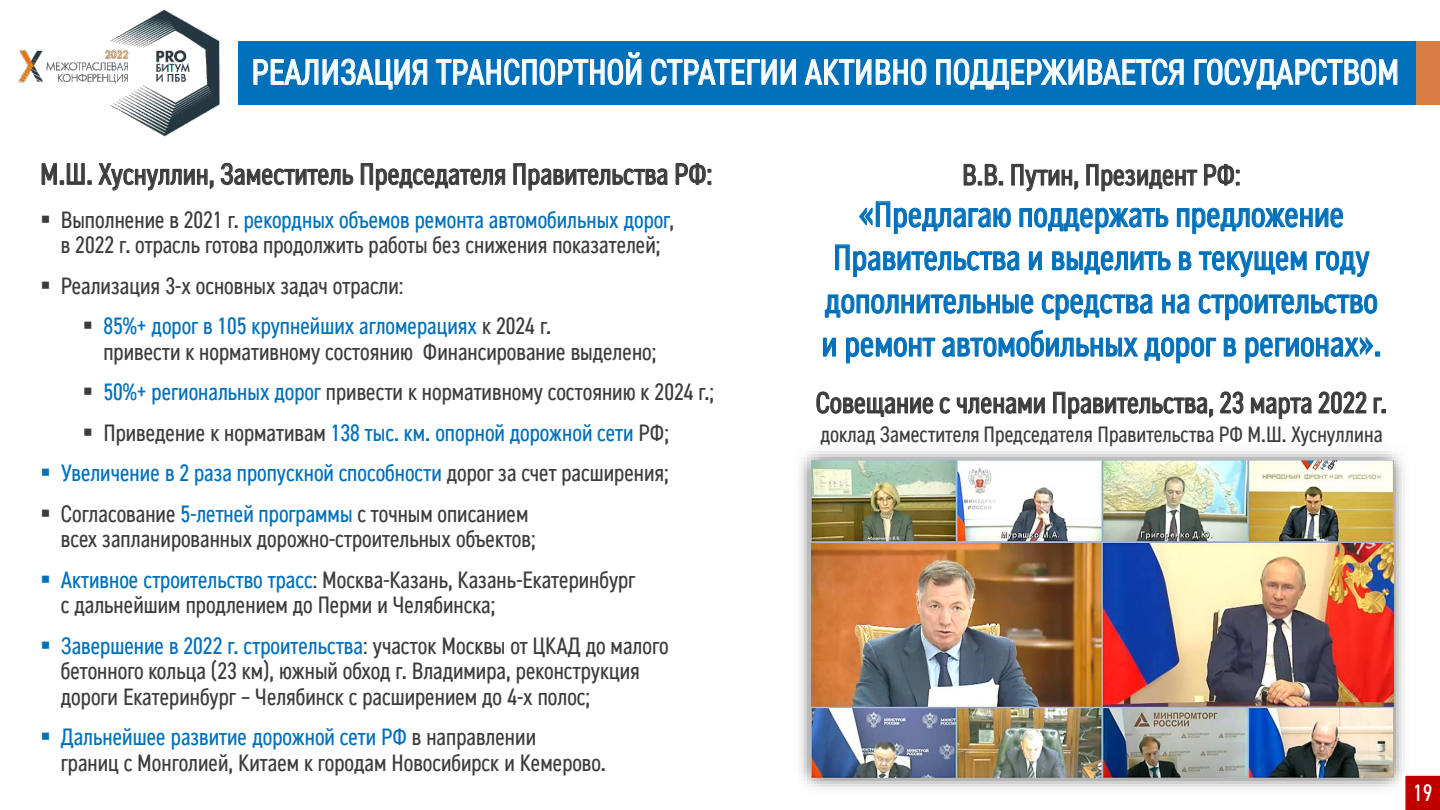
<style>
.page{position:relative;width:1440px;height:810px;background:#fff}
.page>*{position:absolute;margin:0;border:0;box-sizing:border-box;transform-origin:0 0}
.t1{font:36px/43.2px "GPN DIN Condensed";color:#0070ba;text-align:center}
.t2{font:36px "GPN DIN Condensed";color:#fff}
.t3{font:30.15px "GPN DIN Condensed";color:#3c3c3c}
.t4{font:30px "GPN DIN Condensed";color:#3c3c3c}
.t5{font:24px/25.5px "GPN DIN Condensed";color:#3c3c3c}
.t6{font:24px "GPN DIN Condensed";color:#0070ba}
.t7{font:24px "GPN DIN Condensed";color:#fff}
.t8{font:22.5px "GPN DIN Condensed";color:#3c3c3c}
.s1{color:#0070ba}
.s2{color:#3c3c3c}
</style>
<div class="page">
<div style="left:238px;top:41px;width:1187px;height:63px;background:#0070ba"></div>
<img style="left:18px;top:9px;width:202px;height:128px">
<div style="left:1416px;top:41px;width:24px;height:63px;background:#d87e44"></div>
<img style="left:798px;top:451px;width:607px;height:339px">
<img style="left:811px;top:461px;width:583px;height:317px">
<svg style="left:1402px;top:772px;width:38px;height:38px"></svg>
<p class="t2" style="left:251px;top:48px;width:1149px">РЕАЛИЗАЦИЯ ТРАНСПОРТНОЙ СТРАТЕГИИ АКТИВНО ПОДДЕРЖИВАЕТСЯ ГОСУДАРСТВОМ</p>
<p class="t4" style="left:40px;top:154px;width:674px">М.Ш. Хуснуллин, Заместитель Председателя Правительства РФ:</p>
<p class="t5" style="left:40px;top:206px;width:636px;text-align:center">▪ Выполнение в 2021 г. <span class="s1">рекордных объемов ремонта автомобильных дорог</span>, в 2022 г. отрасль готова продолжить работы без снижения показателей;</p>
<p class="t5" style="left:40px;top:272px;width:365px">▪ Реализация 3-х основных задач отрасли:</p>
<p class="t5" style="left:103px;top:312px;width:555px;text-indent:-21px">▪ <span class="s1">85%+ дорог в 105 крупнейших агломерациях</span> к 2024 г.<br>привести к нормативному состоянию Финансирование выделено;</p>
<p class="t5" style="left:83px;top:378px;width:633px">▪ <span class="s1">50%+ региональных дорог</span> привести к нормативному состоянию к 2024 г.;</p>
<p class="t6" style="left:83px;top:416px;width:588px"><span class="s2">▪ Приведение к нормативам</span> 138 тыс. км. опорной дорожной сети <span class="s2">РФ;</span></p>
<p class="t6" style="left:40px;top:457px;width:630px">▪ Увеличение в 2 раза пропускной способности <span class="s2">дорог за счет расширения;</span></p>
<p class="t5" style="left:61px;top:500px;width:476px;text-indent:-21px">▪ Согласование <span class="s1">5-летней программы</span> с точным описанием всех запланированных дорожно-строительных объектов;</p>
<p class="t5" style="left:61px;top:566px;width:576px;text-indent:-21px"><span class="s1">▪ Активное строительство трасс</span>: Москва-Казань, Казань-Екатеринбург с дальнейшим продлением до Перми и Челябинска;</p>
<p class="t5" style="left:61px;top:632px;width:609px;text-indent:-21px"><span class="s1">▪ Завершение в 2022 г. строительства</span>: участок Москвы от ЦКАД до малого бетонного кольца (23 км), южный обход г. Владимира, реконструкция дороги Екатеринбург – Челябинск с расширением до 4-х полос;</p>
<p class="t5" style="left:61px;top:723px;width:547px;text-indent:-21px"><span class="s1">▪ Дальнейшее развитие дорожной сети РФ</span> в направлении<br>границ с Монголией, Китаем к городам Новосибирск и Кемерово.</p>
<p class="t4" style="left:962px;top:155px;width:280px">В.В. Путин, Президент РФ:</p>
<p class="t1" style="left:822px;top:191px;width:561px">«Предлагаю поддержать предложение Правительства и выделить в текущем году дополнительные средства на строительство и ремонт автомобильных дорог в регионах».</p>
<p class="t3" style="left:816px;top:382px;width:573px">Совещание с членами Правительства, 23 марта 2022 г.</p>
<p class="t8" style="left:820px;top:420px;width:564px">доклад Заместителя Председателя Правительства РФ М.Ш. Хуснуллина</p>
<p class="t7" style="left:1413px;top:776px;width:21px">19</p>
</div>
